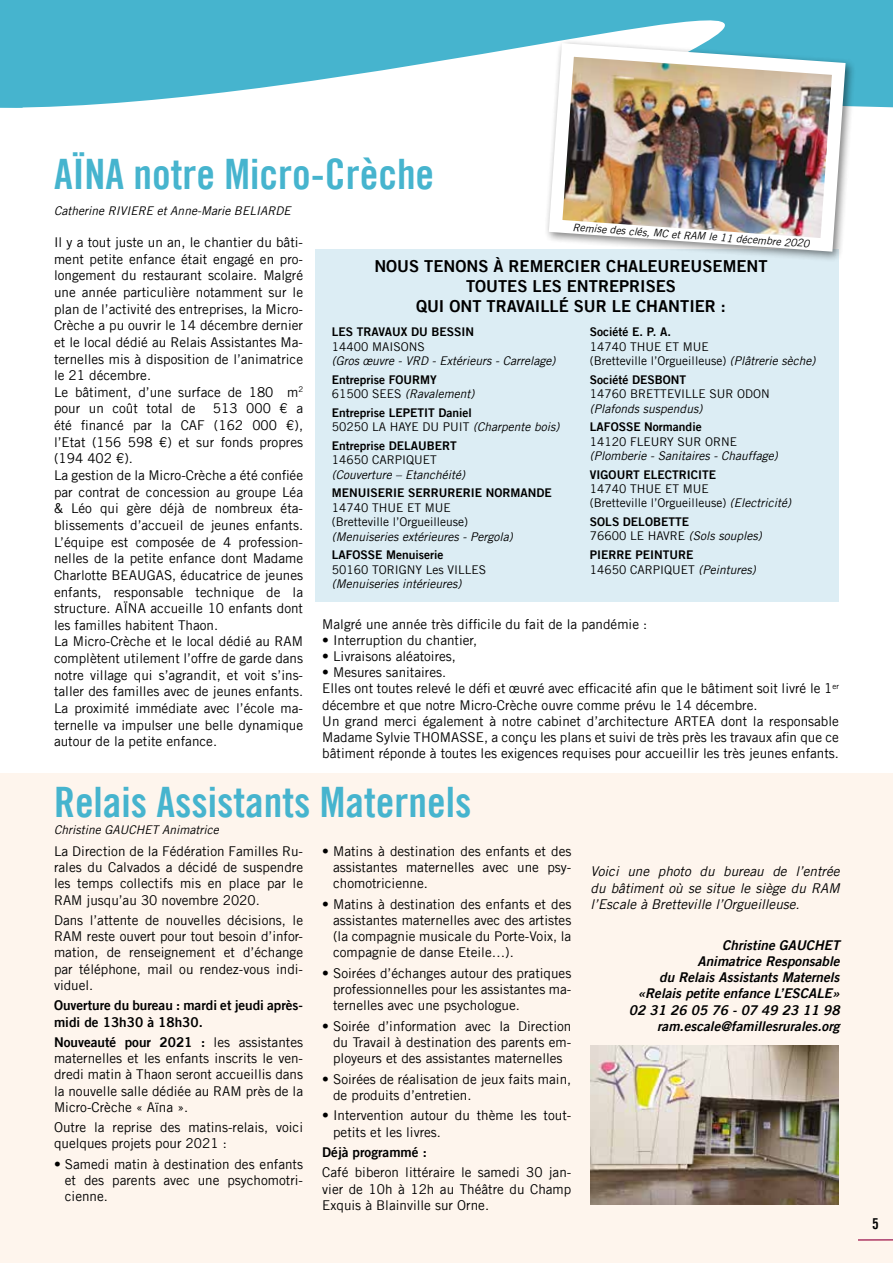
<style>
.page{position:relative;width:893px;height:1263px;background:#fff}
.page>*{position:absolute;margin:0;border:0;box-sizing:border-box;transform-origin:0 0}
.t1{font:42px "Trade Gothic LT Bold Cond Twenty";color:#46b4ce}
.t2{font:16.5px/19.8px "Trade Gothic LT Bold Two";color:#000;text-align:center}
.t3{font:15px "Trade Gothic LT Bold Cond Twenty";color:#000}
.t4{font:13.5px/16.2px "Trade Gothic LT";color:#000;text-align:justify}
.t5{font:italic 13.5px/16.2px "Trade Gothic LT Bold Two";color:#000;text-align:right}
.t6{font:13.5px/16.2px "Trade Gothic LT Bold Two";color:#000}
.t7{font:italic 13.5px/16.2px "Trade Gothic LT";color:#000;text-align:justify}
.t8{font:12px/14.4px "Trade Gothic LT";color:#000}
.t9{font:italic 12px "Trade Gothic LT";color:#000}
.t10{font:12px "Trade Gothic LT Bold Two";color:#000}
.t11{font:italic 10.5px "Trade Gothic LT";color:#000}
.s1{font-style:normal}
.s2{font-style:italic}
.s3{font-family:"Trade Gothic LT"}
</style>
<div class="page">
<div style="left:315px;top:249px;width:524px;height:353px;background:#dcedf4"></div>
<div style="left:0;top:774px;width:893px;height:489px;background:#fef5ed"></div>
<svg style="left:0;top:0;width:893px;height:108px;fill:#46b4ce"></svg>
<hr style="left:858px;top:1239px;width:35px;height:1px;background:#90388d">
<img style="left:590px;top:1045px;width:249px;height:159px">
<div style="left:544px;top:38px;width:312px;height:225px;background:#000;opacity:.5"></div>
<img style="left:542px;top:36px;width:310px;height:222px">
<h1 class="t1" style="left:54px;top:149px;width:382px">AÏNA notre Micro-Crèche</h1>
<p class="t9" style="left:54px;top:203px;width:238px">Catherine RIVIERE et Anne-Marie BELIARDE</p>
<p class="t4" style="left:54px;top:234px;width:251px;line-height:16.6px;text-align:left">Il y a tout juste un an, le chantier du bâti&shy;ment petite enfance était engagé en pro&shy;longement du restaurant scolaire. Malgré une année particulière notamment sur le plan de l’activité des entreprises, la Micro-Crèche a pu ouvrir le 14 décembre dernier et le local dédié au Relais Assistantes Ma&shy;ternelles mis à disposition de l’animatrice le 21 décembre.<br>Le bâtiment, d’une surface de 180 m<sup>2 </sup>pour un coût total de</p>
<p class="t4" style="left:54px;top:400px;width:251px;line-height:16.6px;text-align:left;text-indent:159px">513 000 € a été financé par la CAF (162 000 €), l’Etat (156 598 €) et sur fonds propres (194 402 €).<br>La gestion de la Micro-Crèche a été confiée par contrat de concession au groupe Léa &amp; Léo qui gère déjà de nombreux éta&shy;blissements d’accueil de jeunes enfants.<br>L’équipe est composée de 4 profession&shy;nelles de la petite enfance dont Madame Charlotte BEAUGAS, éducatrice de jeunes enfants, responsable technique de la structure. AÏNA accueille 10 enfants dont les familles habitent Thaon.<br>La Micro-Crèche et le local dédié au RAM complètent utilement l’offre de garde dans notre village qui s’agrandit, et voit s’ins&shy;taller des familles avec de jeunes enfants.<br>La proximité immédiate avec l’école ma&shy;ternelle va impulser une belle dynamique autour de la petite enfance.</p>
<p class="t11" style="left:573px;top:221px;width:239px;rotate:4deg">Remise des clés, MC et RAM le 11 décembre 2020</p>
<p class="t2" style="left:374px;top:256px;width:395px">NOUS TENONS À REMERCIER CHALEUREUSEMENT<br>TOUTES LES ENTREPRISES<br>QUI ONT TRAVAILLÉ SUR LE CHANTIER :</p>
<p class="t10" style="left:332px;top:325px;width:144px">LES TRAVAUX DU BESSIN</p>
<p class="t8" style="left:332px;top:339px;width:94px">14400 MAISONS</p>
<p class="t9" style="left:332px;top:354px;width:225px">(Gros œuvre - VRD - Extérieurs - Carrelage)</p>
<p class="t10" style="left:332px;top:372px;width:106px">Entreprise FOURMY</p>
<p class="t9" style="left:332px;top:387px;width:144px"><span class="s1">61500 SEES</span> (Ravalement)</p>
<p class="t10" style="left:332px;top:405px;width:142px">Entreprise LEPETIT Daniel</p>
<p class="t8" style="left:332px;top:420px;width:229px">50250 LA HAYE DU PUIT <span class="s2">(Charpente bois)</span></p>
<p class="t10" style="left:332px;top:438px;width:126px">Entreprise DELAUBERT</p>
<p class="t8" style="left:332px;top:453px;width:106px">14650 CARPIQUET</p>
<p class="t9" style="left:332px;top:467px;width:135px">(Couverture – Etanchéité)</p>
<p class="t10" style="left:332px;top:486px;width:221px">MENUISERIE SERRURERIE NORMANDE</p>
<p class="t8" style="left:332px;top:500px;width:138px">14740 THUE ET MUE (Bretteville l’Orgueilleuse)</p>
<p class="t9" style="left:332px;top:529px;width:182px">(Menuiseries extérieures - Pergola)</p>
<p class="t10" style="left:332px;top:547px;width:113px">LAFOSSE Menuiserie</p>
<p class="t8" style="left:332px;top:562px;width:156px">50160 TORIGNY Les VILLES</p>
<p class="t9" style="left:332px;top:576px;width:131px">(Menuiseries intérieures)</p>
<p class="t10" style="left:590px;top:325px;width:83px">Société E. P. A.</p>
<p class="t8" style="left:590px;top:339px;width:227px">14740 THUE ET MUE<br>(Bretteville l’Orgueilleuse) <span class="s2">(Plâtrerie sèche)</span></p>
<p class="t10" style="left:590px;top:372px;width:98px">Société DESBONT</p>
<p class="t8" style="left:590px;top:386px;width:181px">14760 BRETTEVILLE SUR ODON</p>
<p class="t9" style="left:590px;top:401px;width:114px">(Plafonds suspendus)</p>
<p class="t10" style="left:590px;top:419px;width:113px">LAFOSSE Normandie</p>
<p class="t8" style="left:590px;top:434px;width:149px">14120 FLEURY SUR ORNE</p>
<p class="t9" style="left:590px;top:448px;width:189px">(Plomberie - Sanitaires - Chauffage)</p>
<p class="t10" style="left:590px;top:467px;width:128px">VIGOURT ELECTRICITE</p>
<p class="t8" style="left:590px;top:481px;width:203px">14740 THUE ET MUE<br>(Bretteville l’Orgueilleuse) <span class="s2">(Electricité)</span></p>
<p class="t10" style="left:590px;top:514px;width:101px">SOLS DELOBETTE</p>
<p class="t9" style="left:590px;top:529px;width:173px"><span class="s1">76600 LE HAVRE</span> (Sols souples)</p>
<p class="t10" style="left:590px;top:547px;width:105px">PIERRE PEINTURE</p>
<p class="t8" style="left:590px;top:562px;width:167px">14650 CARPIQUET <span class="s2">(Peintures)</span></p>
<p class="t4" style="left:322px;top:616px;width:327px">Malgré une année très difficile du fait de la pandémie :</p>
<p class="t4" style="left:322px;top:632px;width:156px">• Interruption du chantier,</p>
<p class="t4" style="left:322px;top:648px;width:135px">• Livraisons aléatoires,</p>
<p class="t4" style="left:322px;top:664px;width:518px;text-align:left">• Mesures sanitaires.<br>Elles ont toutes relevé le défi et œuvré avec efficacité afin que le bâtiment soit livré le 1<sup>er </sup>décembre et que notre Micro-Crèche ouvre comme prévu le 14 décembre.<br>Un grand merci également à notre cabinet d’architecture ARTEA dont la responsable Madame Sylvie THOMASSE, a conçu les plans et suivi de très près les travaux afin que ce bâtiment réponde à toutes les exigences requises pour accueillir les très jeunes enfants.</p>
<h1 class="t1" style="left:54px;top:777px;width:419px">Relais Assistants Maternels</h1>
<p class="t9" style="left:54px;top:822px;width:166px">Christine GAUCHET Animatrice</p>
<p class="t4" style="left:54px;top:843px;width:251px">La Direction de la Fédération Familles Ru&shy;rales du Calvados a décidé de suspendre les temps collectifs mis en place par le RAM jusqu’au 30 novembre 2020.</p>
<p class="t4" style="left:54px;top:912px;width:251px">Dans l’attente de nouvelles décisions, le RAM reste ouvert pour tout besoin d’infor&shy;mation, de renseignement et d’échange par téléphone, mail ou rendez-vous indi&shy;viduel.</p>
<p class="t6" style="left:54px;top:997px;width:251px">Ouverture du bureau : mardi et jeudi après&shy;midi de 13h30 à 18h30.</p>
<p class="t6" style="left:54px;top:1034px;width:251px">Nouveauté pour 2021 : <span class="s3">les assistantes</span></p>
<p class="t4" style="left:54px;top:1050px;width:251px">maternelles et les enfants inscrits le ven&shy;dredi matin à Thaon seront accueillis dans la nouvelle salle dédiée au RAM près de la Micro-Crèche « Aïna ».</p>
<p class="t4" style="left:54px;top:1119px;width:251px">Outre la reprise des matins-relais, voici quelques projets pour 2021 :</p>
<p class="t4" style="left:65px;top:1156px;width:240px;text-indent:-11px">• Samedi matin à destination des enfants et des parents avec une psychomotri&shy;cienne.</p>
<p class="t4" style="left:333px;top:843px;width:240px;text-indent:-11px">• Matins à destination des enfants et des assistantes maternelles avec une psy&shy;chomotricienne.</p>
<p class="t4" style="left:333px;top:896px;width:240px;text-indent:-11px">• Matins à destination des enfants et des assistantes maternelles avec des artistes (la compagnie musicale du Porte-Voix, la compagnie de danse Eteile…).</p>
<p class="t4" style="left:333px;top:965px;width:240px;text-indent:-11px">• Soirées d’échanges autour des pratiques professionnelles pour les assistantes ma&shy;ternelles avec une psychologue.</p>
<p class="t4" style="left:333px;top:1018px;width:240px;text-indent:-11px">• Soirée d’information avec la Direction du Travail à destination des parents em&shy;ployeurs et des assistantes maternelles</p>
<p class="t4" style="left:333px;top:1070px;width:240px;text-indent:-11px">• Soirées de réalisation de jeux faits main, de produits d’entretien.</p>
<p class="t4" style="left:333px;top:1107px;width:240px;text-indent:-11px">• Intervention autour du thème les tout&shy;petits et les livres.</p>
<p class="t6" style="left:322px;top:1144px;width:106px">Déjà programmé :</p>
<p class="t4" style="left:322px;top:1164px;width:251px">Café biberon littéraire le samedi 30 jan&shy;vier de 10h à 12h au Théâtre du Champ Exquis à Blainville sur Orne.</p>
<p class="t7" style="left:590px;top:863px;width:251px">Voici une photo du bureau de l’entrée du bâtiment où se situe le siège du RAM l’Escale à Bretteville l’Orgueilleuse.</p>
<p class="t5" style="left:629px;top:937px;width:212px">Christine GAUCHET<br>Animatrice Responsable<br>du Relais Assistants Maternels «Relais petite enfance L’ESCALE»<br>02 31 26 05 76 - 07 49 23 11 98 ram.escale@famillesrurales.org</p>
<p class="t3" style="left:872px;top:1214px;width:8px">5</p>
</div>
